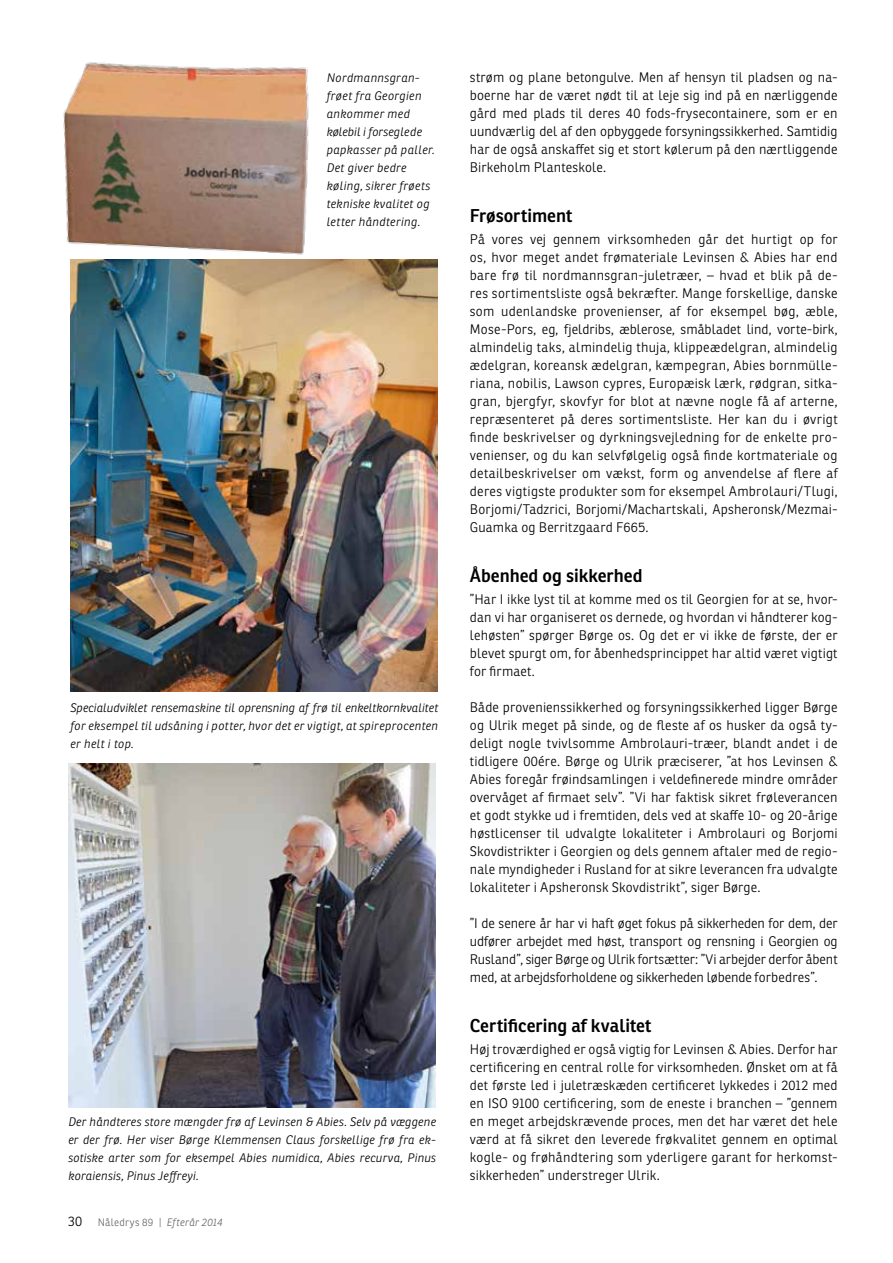
<style>
.page{position:relative;width:893px;height:1263px;background:#fff}
.page>*{position:absolute;margin:0;border:0;box-sizing:border-box;transform-origin:0 0}
.t1{font:600 18px "Ronnia Fyens";color:#000}
.t2{font:300 13.5px/18px "Ronnia Fyens";letter-spacing:.01em;color:#000;text-align:justify}
.t3{font:italic 300 12px/18px "Ronnia Fyens";letter-spacing:.025em;color:#000;text-align:justify}
.t4{font:300 10.5px "Ronnia Fyens";letter-spacing:.025em;color:#68676c}
.s1{font-size:13.5px;color:#000}
.s2{font-style:italic}
</style>
<div class="page">
<img style="left:70px;top:259px;width:368px;height:432px">
<img style="left:68px;top:763px;width:368px;height:344px">
<img style="left:63px;top:62px;width:337px;height:201px">
<p class="t3" style="left:326px;top:69px;width:110px;text-align:left">Nordmannsgran&shy;frøet fra Georgien ankommer med kølebil i forseglede papkasser på paller.<br>Det giver bedre køling, sikrer frøets tekniske kvalitet og letter håndtering.</p>
<p class="t3" style="left:70px;top:699px;width:369px">Specialudviklet rensemaskine til oprensning af frø til enkeltkornkvalitet for eksempel til udsåning i potter, hvor det er vigtigt, at spireprocenten er helt i top.</p>
<p class="t3" style="left:68px;top:1113px;width:369px">Der håndteres store mængder frø af Levinsen &amp; Abies. Selv på væggene er der frø. Her viser Børge Klemmensen Claus forskellige frø fra ek&shy;sotiske arter som for eksempel Abies numidica, Abies recurva, Pinus koraiensis, Pinus Jeffreyi.</p>
<p class="t4" style="left:68px;top:1216px;width:156px"><span class="s1">30</span> Nåledrys 89 | <span class="s2">Efterår 2014</span></p>
<p class="t2" style="left:470px;top:68px;width:369px">strøm og plane betongulve. Men af hensyn til pladsen og na&shy;boerne har de været nødt til at leje sig ind på en nærliggende gård med plads til deres 40 fods-frysecontainere, som er en uundværlig del af den opbyggede forsyningssikkerhed. Samtidig har de også anskaffet sig et stort kølerum på den nærtliggende Birkeholm Planteskole.</p>
<h1 class="t1" style="left:470px;top:204px;width:104px">Frøsortiment</h1>
<p class="t2" style="left:470px;top:230px;width:369px">På vores vej gennem virksomheden går det hurtigt op for os, hvor meget andet frømateriale Levinsen &amp; Abies har end bare frø til nordmannsgran-juletræer, – hvad et blik på de&shy;res sortimentsliste også bekræfter. Mange forskellige, danske som udenlandske provenienser, af for eksempel bøg, æble, Mose-Pors, eg, fjeldribs, æblerose, småbladet lind, vorte-birk, almindelig taks, almindelig thuja, klippeædelgran, almindelig ædelgran, koreansk ædelgran, kæmpegran, Abies bornmülle&shy;riana, nobilis, Lawson cypres, Europæisk lærk, rødgran, sitka&shy;gran, bjergfyr, skovfyr for blot at nævne nogle få af arterne, repræsenteret på deres sortimentsliste. Her kan du i øvrigt finde beskrivelser og dyrkningsvejledning for de enkelte pro&shy;venienser, og du kan selvfølgelig også finde kortmateriale og detailbeskrivelser om vækst, form og anvendelse af flere af deres vigtigste produkter som for eksempel Ambrolauri/Tlugi, Borjomi/Tadzrici, Borjomi/Machartskali, Apsheronsk/Mezmai-Guamka og Berritzgaard F665.</p>
<h1 class="t1" style="left:470px;top:564px;width:174px">Åbenhed og sikkerhed</h1>
<p class="t2" style="left:470px;top:590px;width:369px">”Har I ikke lyst til at komme med os til Georgien for at se, hvor&shy;dan vi har organiseret os dernede, og hvordan vi håndterer kog&shy;lehøsten” spørger Børge os. Og det er vi ikke de første, der er blevet spurgt om, for åbenhedsprincippet har altid været vigtigt for firmaet.</p>
<p class="t2" style="left:470px;top:698px;width:369px">Både provenienssikkerhed og forsyningssikkerhed ligger Børge og Ulrik meget på sinde, og de fleste af os husker da også ty&shy;deligt nogle tvivlsomme Ambrolauri-træer, blandt andet i de tidligere 00ére. Børge og Ulrik præciserer, ”at hos Levinsen &amp; Abies foregår frøindsamlingen i veldefinerede mindre områder overvåget af firmaet selv”. ”Vi har faktisk sikret frøleverancen et godt stykke ud i fremtiden, dels ved at skaffe 10- og 20-årige høstlicenser til udvalgte lokaliteter i Ambrolauri og Borjomi Skovdistrikter i Georgien og dels gennem aftaler med de regio&shy;nale myndigheder i Rusland for at sikre leverancen fra udvalgte lokaliteter i Apsheronsk Skovdistrikt”, siger Børge.</p>
<p class="t2" style="left:470px;top:914px;width:369px">”I de senere år har vi haft øget fokus på sikkerheden for dem, der udfører arbejdet med høst, transport og rensning i Georgien og Rusland”, siger Børge og Ulrik fortsætter: ”Vi arbejder derfor åbent med, at arbejdsforholdene og sikkerheden løbende forbedres”.</p>
<h1 class="t1" style="left:470px;top:1014px;width:183px">Certificering af kvalitet</h1>
<p class="t2" style="left:470px;top:1040px;width:369px">Høj troværdighed er også vigtig for Levinsen &amp; Abies. Derfor har certificering en central rolle for virksomheden. Ønsket om at få det første led i juletræskæden certificeret lykkedes i 2012 med en ISO 9100 certificering, som de eneste i branchen – ”gennem en meget arbejdskrævende proces, men det har været det hele værd at få sikret den leverede frøkvalitet gennem en optimal kogle- og frøhåndtering som yderligere garant for herkomst&shy;sikkerheden” understreger Ulrik.</p>
</div>
